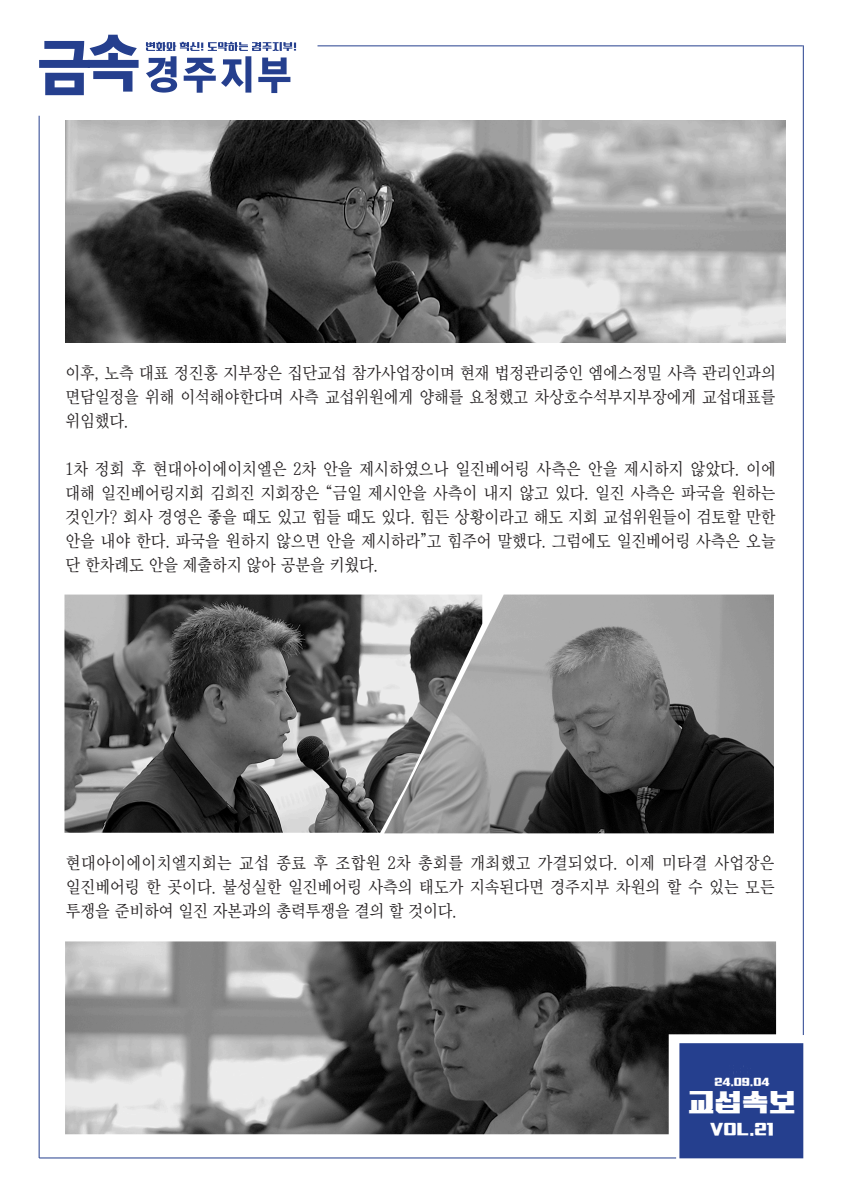
<style>
.page{position:relative;width:842px;height:1191px;background:#fff}
.page>*{position:absolute;margin:0;border:0;box-sizing:border-box;transform-origin:0 0}
.t1{font:27px "TT Ssanai B";color:#fff}
.ˇFFFFB9ˇFFFFD9ˇFFFFC5ˇFFFFC1ˇFFFFB1ˇFFFF{font:17px/24px "Chosun Sm";color:#231f20;text-align:justify;scale:.95 1}
.t2{font:17px "TT Ssanai B";color:#fff}
.t3{font:11px "TT Ssanai B";color:#fff}
</style>
<div class="page">
<svg style="left:39px;top:35px;width:100px;height:60px"></svg>
<svg style="left:146px;top:42px;width:150px;height:51px"></svg>
<hr style="left:39px;top:1157px;width:637px;height:1px;background:#253f8e">
<hr style="left:317px;top:45px;width:486px;height:1px;background:#253f8e">
<div style="left:679px;top:1043px;width:124px;height:115px;background:#253f8e"></div>
<hr style="left:803px;top:45px;width:1px;height:990px;background:#253f8e">
<hr style="left:39px;top:116px;width:1px;height:1042px;background:#253f8e">
<img style="left:384px;top:594px;width:390px;height:239px">
<img style="left:64px;top:594px;width:418px;height:238px">
<img style="left:65px;top:121px;width:720px;height:221px">
<img style="left:65px;top:941px;width:711px;height:193px">
<p class="ˇFFFFB9ˇFFFFD9ˇFFFFC5ˇFFFFC1ˇFFFFB1ˇFFFF" style="left:65px;top:361px;width:749px">이후, 노측 대표 정진홍 지부장은 집단교섭 참가사업장이며 현재 법정관리중인 엠에스정밀 사측 관리인과의 면담일정을 위해 이석해야한다며 사측 교섭위원에게 양해를 요청했고 차상호수석부지부장에게 교섭대표를 위임했다.</p>
<p class="ˇFFFFB9ˇFFFFD9ˇFFFFC5ˇFFFFC1ˇFFFFB1ˇFFFF" style="left:65px;top:457px;width:749px">1차 정회 후 현대아이에이치엘은 2차 안을 제시하였으나 일진베어링 사측은 안을 제시하지 않았다. 이에 대해 일진베어링지회 김희진 지회장은 “금일 제시안을 사측이 내지 않고 있다. 일진 사측은 파국을 원하는 것인가? 회사 경영은 좋을 때도 있고 힘들 때도 있다. 힘든 상황이라고 해도 지회 교섭위원들이 검토할 만한 안을 내야 한다. 파국을 원하지 않으면 안을 제시하라”고 힘주어 말했다. 그럼에도 일진베어링 사측은 오늘 단 한차례도 안을 제출하지 않아 공분을 키웠다.</p>
<p class="ˇFFFFB9ˇFFFFD9ˇFFFFC5ˇFFFFC1ˇFFFFB1ˇFFFF" style="left:66px;top:850px;width:748px">현대아이에이치엘지회는 교섭 종료 후 조합원 2차 총회를 개최했고 가결되었다. 이제 미타결 사업장은 일진베어링 한 곳이다. 불성실한 일진베어링 사측의 태도가 지속된다면 경주지부 차원의 할 수 있는 모든 투쟁을 준비하여 일진 자본과의 총력투쟁을 결의 할 것이다.</p>
<p class="t3" style="left:714px;top:1076px;width:57px">24.09.04</p>
<h1 class="t1" style="left:688px;top:1088px;width:109px">교섭속보</h1>
<p class="t2" style="left:710px;top:1120px;width:65px">VOL.21</p>
</div>
